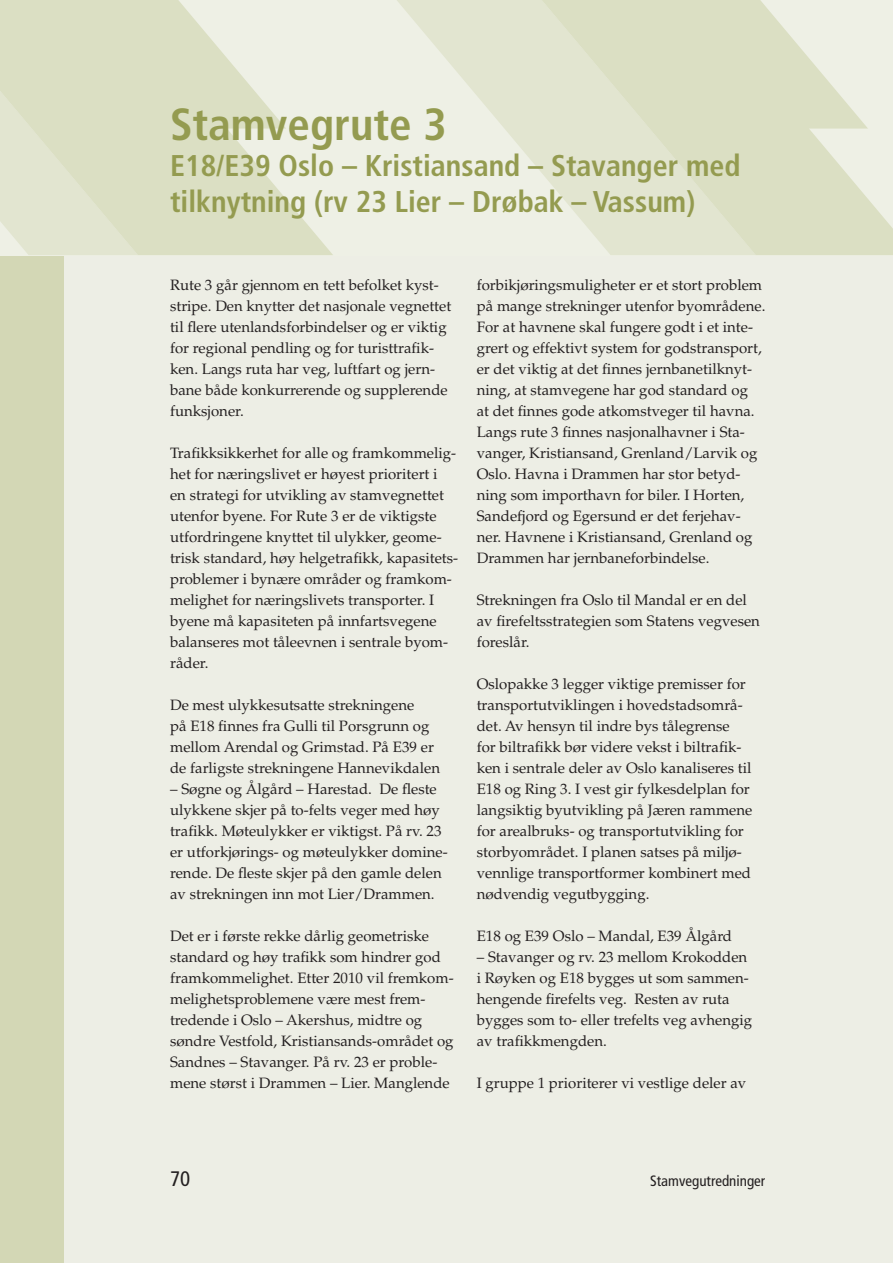
<style>
.page{position:relative;width:893px;height:1263px;background:#edeee5}
.page>*{position:absolute;margin:0;border:0;box-sizing:border-box;transform-origin:0 0}
.t1{font:700 condensed 45px "Frutiger";color:#949b50}
.t2{font:700 condensed 30px/36px "Frutiger";color:#949b50}
.t3{font:condensed 21px "Frutiger";color:#231f20}
.t4{font:15px/21px "Palatino";color:#231f20}
.t5{font:condensed 15px "Frutiger";color:#231f20}
</style>
<div class="page">
<div style="left:0;top:0;width:64px;height:1263px;background:#d3d7b5"></div>
<svg style="left:0;top:0;width:333px;height:255px;fill:#dbdfc3"></svg>
<svg style="left:397px;top:0;width:115px;height:137px;fill:#e2e5d1"></svg>
<svg style="left:512px;top:0;width:381px;height:255px"></svg>
<h1 class="t1" style="left:170px;top:106px;width:278px">Stamvegrute 3</h1>
<h2 class="t2" style="left:170px;top:150px;width:572px">E18/E39 Oslo – Kristiansand – Stavanger med tilknytning (rv 23 Lier – Drøbak – Vassum)</h2>
<p class="t4" style="left:170px;top:276px;width:283px">Rute 3 går gjennom en tett befolket kyst&shy;stripe. Den knytter det nasjonale vegnettet til flere utenlandsforbindelser og er viktig for regional pendling og for turisttrafik&shy;ken. Langs ruta har veg, luftfart og jern&shy;bane både konkurrerende og supplerende funksjoner.</p>
<p class="t4" style="left:170px;top:444px;width:290px">Trafikksikkerhet for alle og framkommelig&shy;het for næringslivet er høyest prioritert i<br>en strategi for utvikling av stamvegnettet utenfor byene. For Rute 3 er de viktigste utfordringene knyttet til ulykker, geome&shy;trisk standard, høy helgetrafikk, kapasitets&shy;problemer i bynære områder og framkom&shy;melighet for næringslivets transporter. I byene må kapasiteten på innfartsvegene balanseres mot tåleevnen i sentrale byom&shy;råder.</p>
<p class="t4" style="left:170px;top:696px;width:271px">De mest ulykkesutsatte strekningene<br>på E18 finnes fra Gulli til Porsgrunn og mellom Arendal og Grimstad. På E39 er de farligste strekningene Hannevikdalen</p>
<p class="t4" style="left:170px;top:780px;width:279px">– Søgne og Ålgård – Harestad. De fleste ulykkene skjer på to-felts veger med høy trafikk. Møteulykker er viktigst. På rv. 23 er utforkjørings- og møteulykker domine&shy;rende. De fleste skjer på den gamle delen av strekningen inn mot Lier/Drammen.</p>
<p class="t4" style="left:170px;top:927px;width:285px">Det er i første rekke dårlig geometriske standard og høy trafikk som hindrer god framkommelighet. Etter 2010 vil fremkom&shy;melighetsproblemene være mest frem&shy;tredende i Oslo – Akershus, midtre og søndre Vestfold, Kristiansands-området og Sandnes – Stavanger. På rv. 23 er proble&shy;mene størst i Drammen – Lier. Manglende</p>
<p class="t4" style="left:477px;top:276px;width:290px">forbikjøringsmuligheter er et stort problem på mange strekninger utenfor byområdene.<br>For at havnene skal fungere godt i et inte&shy;grert og effektivt system for godstransport, er det viktig at det finnes jernbanetilknyt&shy;ning, at stamvegene har god standard og<br>at det finnes gode atkomstveger til havna.<br>Langs rute 3 finnes nasjonalhavner i Sta&shy;vanger, Kristiansand, Grenland/Larvik og Oslo. Havna i Drammen har stor betyd&shy;ning som importhavn for biler. I Horten, Sandefjord og Egersund er det ferjehav&shy;ner. Havnene i Kristiansand, Grenland og Drammen har jernbaneforbindelse.</p>
<p class="t4" style="left:477px;top:591px;width:285px">Strekningen fra Oslo til Mandal er en del av firefeltsstrategien som Statens vegvesen foreslår.</p>
<p class="t4" style="left:477px;top:675px;width:277px">Oslopakke 3 legger viktige premisser for transportutviklingen i hovedstadsområ&shy;det. Av hensyn til indre bys tålegrense for biltrafikk bør videre vekst i biltrafik&shy;ken i sentrale deler av Oslo kanaliseres til E18 og Ring 3. I vest gir fylkesdelplan for langsiktig byutvikling på Jæren rammene for arealbruks- og transportutvikling for storbyområdet. I planen satses på miljø&shy;vennlige transportformer kombinert med nødvendig vegutbygging.</p>
<p class="t4" style="left:477px;top:927px;width:257px">E18 og E39 Oslo – Mandal, E39 Ålgård</p>
<p class="t4" style="left:477px;top:948px;width:277px">– Stavanger og rv. 23 mellom Krokodden i Røyken og E18 bygges ut som sammen&shy;hengende firefelts veg. Resten av ruta bygges som to- eller trefelts veg avhengig av trafikkmengden.</p>
<p class="t4" style="left:477px;top:1074px;width:271px">I gruppe 1 prioriterer vi vestlige deler av</p>
<h3 class="t3" style="left:170px;top:1170px;width:22px">70</h3>
<p class="t5" style="left:650px;top:1175px;width:117px">Stamvegutredninger</p>
</div>
